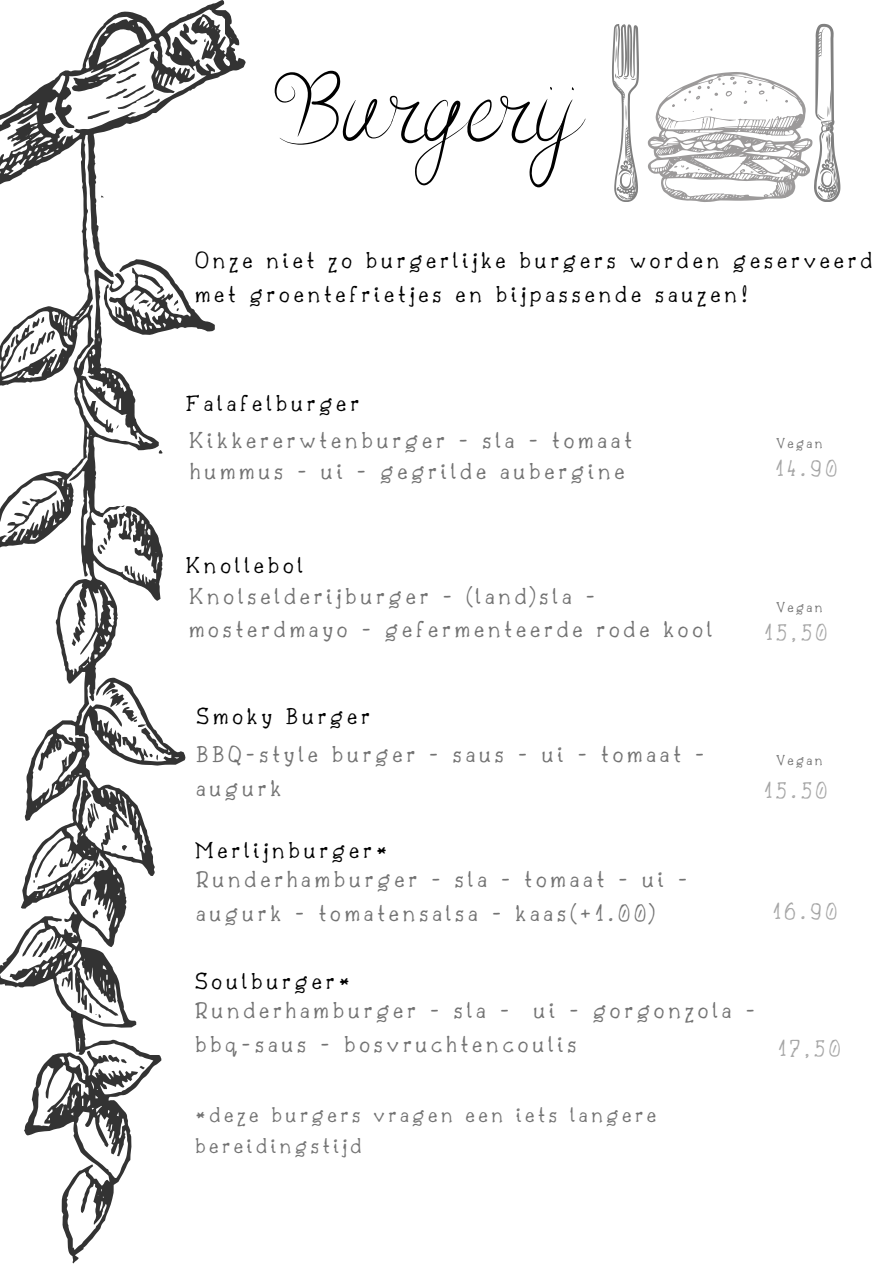
<style>
.page{position:relative;width:894px;height:1264px;background:#fff}
.page>*{position:absolute;margin:0;border:0;box-sizing:border-box;transform-origin:0 0}
.t1{font:113.1px "Alamanda";color:#000}
.t2{font:300 24.3px/33.8px "Drukaatie Burti";letter-spacing:.16em;color:#737373}
.t3{font:300 24.3px/33.8px "Drukaatie Burti";letter-spacing:.16em;color:#000}
.t4{font:300 23.7px "Drukaatie Burti";letter-spacing:.16em;color:#a6a6a6}
.t5{font:300 22.5px/31.5px "Drukaatie Burti";letter-spacing:.16em;color:#737373}
.t6{font:300 15px "Drukaatie Burti";letter-spacing:.16em;color:#737373}
</style>
<div class="page">
<svg style="left:0;top:0;width:245px;height:1263px"></svg>
<svg style="left:125px;top:565px;width:4px;height:10px"></svg>
<svg style="left:108px;top:1055px;width:19px;height:8px"></svg>
<svg style="left:98px;top:513px;width:20px;height:41px"></svg>
<svg style="left:159px;top:450px;width:3px;height:4px"></svg>
<svg style="left:139px;top:1065px;width:6px;height:4px"></svg>
<svg style="left:149px;top:754px;width:9px;height:6px"></svg>
<svg style="left:106px;top:689px;width:40px;height:38px"></svg>
<svg style="left:88px;top:61px;width:72px;height:59px"></svg>
<svg style="left:7px;top:490px;width:50px;height:43px"></svg>
<svg style="left:87px;top:802px;width:12px;height:26px"></svg>
<svg style="left:122px;top:844px;width:5px;height:7px"></svg>
<svg style="left:72px;top:599px;width:14px;height:47px"></svg>
<svg style="left:10px;top:317px;width:45px;height:45px"></svg>
<svg style="left:89px;top:1003px;width:12px;height:15px"></svg>
<svg style="left:48px;top:865px;width:9px;height:12px"></svg>
<svg style="left:32px;top:935px;width:21px;height:22px"></svg>
<svg style="left:180px;top:23px;width:18px;height:21px"></svg>
<svg style="left:80px;top:889px;width:18px;height:29px"></svg>
<svg style="left:83px;top:862px;width:7px;height:8px"></svg>
<svg style="left:99px;top:859px;width:6px;height:9px"></svg>
<svg style="left:103px;top:259px;width:112px;height:76px"></svg>
<svg style="left:612px;top:24px;width:26px;height:178px"></svg>
<svg style="left:647px;top:24px;width:193px;height:178px"></svg>
<h2 class="t1" style="left:274px;top:34px;width:312px">Burgerij</h2>
<p class="t3" style="left:195px;top:243px;width:678px">Onze niet zo burgerlijke burgers worden geserveerd met groentefrietjes en bijpassende sauzen!</p>
<p class="t3" style="left:186px;top:386px;width:175px">Falafelburger</p>
<h2 class="t2" style="left:189px;top:422px;width:444px">Kikkererwtenburger - sla - tomaat</h2>
<h2 class="t2" style="left:190px;top:454px;width:436px">hummus - ui - gegrilde aubergine</h2>
<h2 class="t4" style="left:775px;top:455px;width:63px">14.90</h2>
<p class="t6" style="left:775px;top:434px;width:48px">Vegan</p>
<p class="t3" style="left:186px;top:548px;width:119px">Knollebol</p>
<h2 class="t2" style="left:189px;top:578px;width:525px">Knolselderijburger - (land)sla - mosterdmayo - gefermenteerde rode kool</h2>
<h2 class="t6" style="left:775px;top:598px;width:48px">Vegan</h2>
<h1 class="t4" style="left:764px;top:618px;width:64px">15,50</h1>
<p class="t3" style="left:196px;top:699px;width:175px">Smoky Burger</p>
<h2 class="t2" style="left:196px;top:737px;width:510px">BBQ-style burger - saus - ui - tomaat - augurk</h2>
<p class="t3" style="left:195px;top:833px;width:194px">Merlijnburger*</p>
<p class="t2" style="left:196px;top:862px;width:493px">Runderhamburger - sla - tomaat - ui - augurk - tomatensalsa - kaas(+1.00)</p>
<h2 class="t6" style="left:775px;top:751px;width:48px">Vegan</h2>
<h2 class="t4" style="left:764px;top:776px;width:64px">15.50</h2>
<h2 class="t4" style="left:772px;top:898px;width:66px">16.90</h2>
<h2 class="t3" style="left:195px;top:964px;width:156px">Soulburger*</h2>
<h2 class="t2" style="left:195px;top:993px;width:561px">Runderhamburger - sla - ui - gorgonzola - bbq-saus - bosvruchtencoulis</h2>
<h2 class="t4" style="left:778px;top:1034px;width:64px">17,50</h2>
<h2 class="t5" style="left:195px;top:1098px;width:462px">*deze burgers vragen een iets langere bereidingstijd</h2>
</div>
